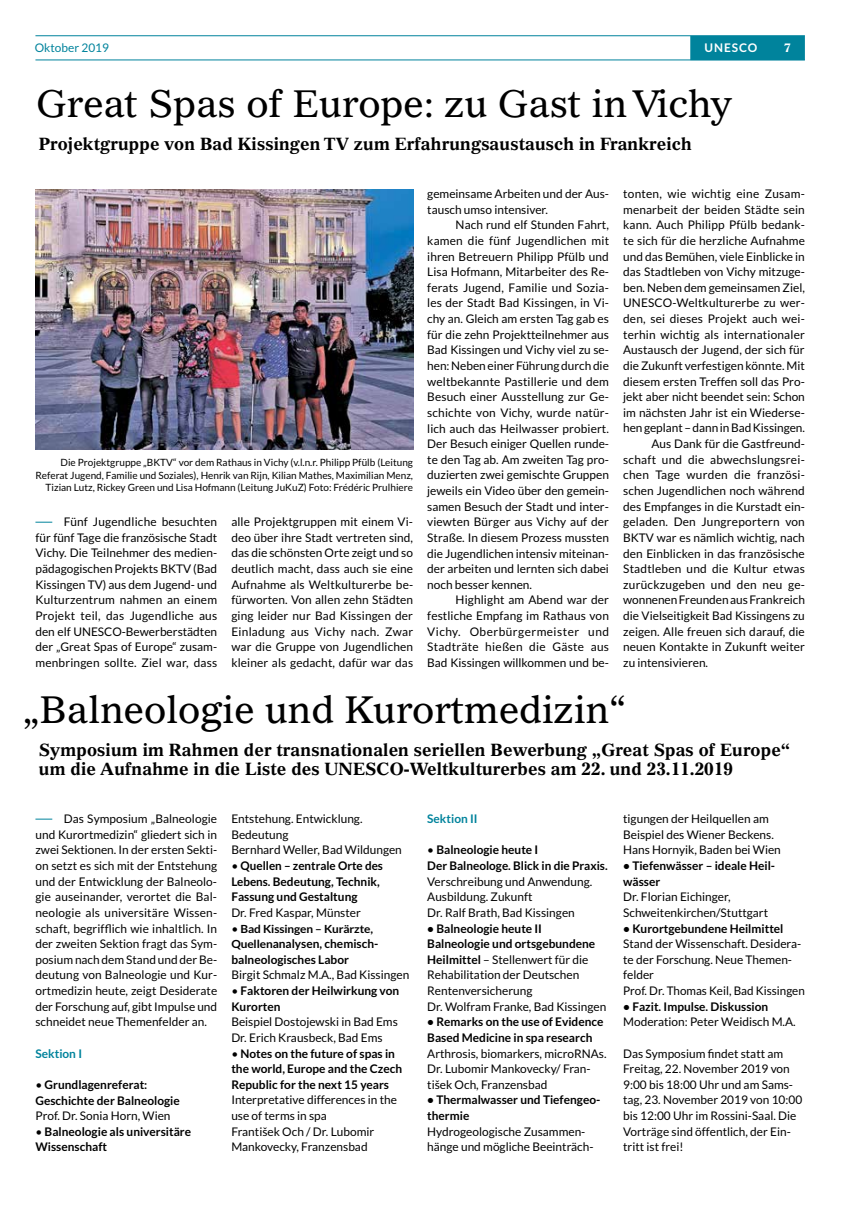
<style>
.page{position:relative;width:851px;height:1205px;background:#fff}
.page>*{position:absolute;margin:0;border:0;box-sizing:border-box;transform-origin:0 0}
.t1{font:37.5px "Gazette LT Std";color:#000}
.t2{font:700 17.25px/18.8px "Gazette LT Std";color:#000}
.t3{font:11.88px/15.6px "Lato";color:#000}
.t4{font:700 11.88px/15.6px "Lato";color:#000}
.t5{font:11.88px "Lato";letter-spacing:.02em;color:#000}
.t6{font:11.88px "Lato";letter-spacing:.025em;color:#000}
.t7{font:700 11.88px "Lato";color:#00839c}
.t8{font:11.88px "Lato";color:#00839c}
.t9{font:700 11.88px "Lato";letter-spacing:.08em;color:#fff}
.t10{font:700 11.88px "Gazette LT Std";color:#fff}
.t11{font:700 11.12px "Lato";letter-spacing:-.01em;color:#000;scale:1.06 1}
.t12{font:10px/12.5px "Lato";color:#000;text-align:right}
.s1{font-weight:400}
.s2{font-weight:400;font-size:11.88px}
.s3{font-size:11.12px}
.s4{font-weight:700}
</style>
<div class="page">
<svg style="left:35px;top:522px;width:17px;height:1px"></svg>
<img style="left:35px;top:189px;width:378px;height:261px">
<svg style="left:35px;top:818px;width:17px;height:1px"></svg>
<hr style="left:35px;top:60px;width:769px;height:1px;background:#00839c">
<hr style="left:35px;top:35px;width:769px;height:1px;background:#00839c">
<div style="left:690px;top:36px;width:114px;height:24px;background:#00839c"></div>
<p class="t8" style="left:35px;top:41px;width:76px">Oktober 2019</p>
<p class="t9" style="left:704px;top:41px;width:54px">UNESCO</p>
<p class="t10" style="left:784px;top:40px;width:8px">7</p>
<h1 class="t1" style="left:36px;top:80px;width:697px">Great Spas of Europe: zu Gast in Vichy</h1>
<h2 class="t2" style="left:39px;top:134px;width:654px">Projektgruppe von Bad Kissingen TV zum Erfahrungsaustausch in Frankreich</h2>
<p class="t12" style="left:35px;top:456px;width:379px">Die Projektgruppe „BKTV“ vor dem Rathaus in Vichy (v.l.n.r. Philipp Pfülb (Leitung<br>Referat Jugend, Familie und Soziales), Henrik van Rijn, Kilian Mathes, Maximilian Menz,<br>Tizian Lutz, Rickey Green und Lisa Hofmann (Leitung JuKuZ) Foto: Frédéric Prulhiere</p>
<p class="t3" style="left:35px;top:514px;width:183px;text-align:justify;text-indent:28px">Fünf Jugendliche besuchten für fünf Tage die französische Stadt Vichy. Die Teilnehmer des medien&shy;pädagogischen Projekts BKTV (Bad Kissingen TV) aus dem Jugend- und Kulturzentrum nahmen an einem Projekt teil, das Jugendliche aus den elf UNESCO-Bewerberstädten der „Great Spas of Europe“ zusam&shy;menbringen sollte. Ziel war, dass</p>
<p class="t3" style="left:231px;top:514px;width:183px;text-align:justify">alle Projektgruppen mit einem Vi&shy;deo über ihre Stadt vertreten sind, das die schönsten Orte zeigt und so deutlich macht, dass auch sie eine Aufnahme als Weltkulturerbe be&shy;fürworten. Von allen zehn Städten ging leider nur Bad Kissingen der Einladung aus Vichy nach. Zwar war die Gruppe von Jugendlichen kleiner als gedacht, dafür war das</p>
<p class="t3" style="left:427px;top:186px;width:183px">gemeinsame Arbeiten und der Aus&shy;tausch umso intensiver.</p>
<p class="t3" style="left:427px;top:217px;width:183px;text-align:justify;text-indent:28px">Nach rund elf Stunden Fahrt, kamen die fünf Jugendlichen mit ihren Betreuern Philipp Pfülb und Lisa Hofmann, Mitarbeiter des Re&shy;ferats Jugend, Familie und Sozia&shy;les der Stadt Bad Kissingen, in Vi&shy;chy an. Gleich am ersten Tag gab es für die zehn Projektteilnehmer aus Bad Kissingen und Vichy viel zu se&shy;hen: Neben einer Führung durch die weltbekannte Pastillerie und dem Besuch einer Ausstellung zur Ge&shy;schichte von Vichy, wurde natür&shy;lich auch das Heilwasser probiert.<br>Der Besuch einiger Quellen runde&shy;te den Tag ab. Am zweiten Tag pro&shy;duzierten zwei gemischte Gruppen jeweils ein Video über den gemein&shy;samen Besuch der Stadt und inter&shy;viewten Bürger aus Vichy auf der Straße. In diesem Prozess mussten die Jugendlichen intensiv miteinan&shy;der arbeiten und lernten sich dabei noch besser kennen.</p>
<p class="t3" style="left:427px;top:592px;width:183px;text-align:justify;text-indent:28px">Highlight am Abend war der festliche Empfang im Rathaus von Vichy. Oberbürgermeister und Stadträte hießen die Gäste aus Bad Kissingen willkommen und be-</p>
<p class="t5" style="left:623px;top:187px;width:183px">tonten, wie wichtig eine Zusam-</p>
<p class="t3" style="left:623px;top:201px;width:183px">menarbeit der beiden Städte sein</p>
<p class="t3" style="left:623px;top:217px;width:183px">kann. Auch Philipp Pfülb bedank-</p>
<p class="t3" style="left:623px;top:233px;width:183px">te sich für die herzliche Aufnahme</p>
<p class="t3" style="left:623px;top:248px;width:183px">und das Bemühen, viele Einblicke in</p>
<p class="t3" style="left:623px;top:264px;width:183px">das Stadtleben von Vichy mitzuge-</p>
<p class="t3" style="left:623px;top:280px;width:183px">ben. Neben dem gemeinsamen Ziel,</p>
<p class="t3" style="left:623px;top:295px;width:183px">UNESCO-Weltkulturerbe zu wer-</p>
<p class="t3" style="left:623px;top:311px;width:183px">den, sei dieses Projekt auch wei-</p>
<p class="t3" style="left:623px;top:326px;width:183px">terhin wichtig als internationaler</p>
<p class="t3" style="left:623px;top:342px;width:183px">Austausch der Jugend, der sich für</p>
<p class="t3" style="left:623px;top:358px;width:183px">die Zukunft verfestigen könnte. Mit</p>
<p class="t3" style="left:623px;top:373px;width:183px">diesem ersten Treffen soll das Pro-</p>
<p class="t3" style="left:623px;top:389px;width:183px">jekt aber nicht beendet sein: Schon</p>
<p class="t3" style="left:623px;top:405px;width:183px">im nächsten Jahr ist ein Wiederse-</p>
<p class="t3" style="left:623px;top:420px;width:183px">hen geplant – dann in Bad Kissingen.</p>
<p class="t3" style="left:651px;top:436px;width:155px">Aus Dank für die Gastfreund-</p>
<p class="t5" style="left:623px;top:453px;width:183px">schaft und die abwechslungsrei-</p>
<p class="t6" style="left:623px;top:468px;width:183px">chen Tage wurden die französi-</p>
<p class="t3" style="left:623px;top:483px;width:183px">schen Jugendlichen noch während</p>
<p class="t3" style="left:623px;top:498px;width:183px">des Empfanges in die Kurstadt ein-</p>
<p class="t5" style="left:623px;top:515px;width:183px">geladen. Den Jungreportern von</p>
<p class="t3" style="left:623px;top:530px;width:183px">BKTV war es nämlich wichtig, nach</p>
<p class="t3" style="left:623px;top:545px;width:183px">den Einblicken in das französische</p>
<p class="t3" style="left:623px;top:561px;width:183px">Stadtleben und die Kultur etwas</p>
<p class="t5" style="left:623px;top:578px;width:183px">zurückzugeben und den neu ge-</p>
<p class="t3" style="left:623px;top:592px;width:183px">wonnenen Freunden aus Frankreich</p>
<p class="t3" style="left:623px;top:608px;width:183px">die Vielseitigkeit Bad Kissingens zu</p>
<p class="t3" style="left:623px;top:623px;width:183px">zeigen. Alle freuen sich darauf, die</p>
<p class="t3" style="left:623px;top:639px;width:183px">neuen Kontakte in Zukunft weiter</p>
<p class="t3" style="left:623px;top:655px;width:86px">zu intensivieren.</p>
<h1 class="t1" style="left:23px;top:686px;width:604px">„Balneologie und Kurortmedizin“</h1>
<h2 class="t2" style="left:39px;top:740px;width:753px">Symposium im Rahmen der transnationalen seriellen Bewerbung „Great Spas of Europe“ um die Aufnahme in die Liste des UNESCO-Weltkulturerbes am 22. und 23.11.2019</h2>
<p class="t3" style="left:35px;top:811px;width:183px;text-align:justify;text-indent:28px">Das Symposium „Balneologie und Kurortmedizin“ gliedert sich in zwei Sektionen. In der ersten Sekti&shy;on setzt es sich mit der Entstehung und der Entwicklung der Balneolo&shy;gie auseinander, verortet die Bal&shy;neologie als universitäre Wissen&shy;schaft, begrifflich wie inhaltlich. In der zweiten Sektion fragt das Sym&shy;posium nach dem Stand und der Be&shy;deutung von Balneologie und Kur&shy;ortmedizin heute, zeigt Desiderate der Forschung auf, gibt Impulse und schneidet neue Themenfelder an.</p>
<p class="t7" style="left:35px;top:1046px;width:48px">Sektion I</p>
<p class="t4" style="left:35px;top:1076px;width:146px"><span class="s1">•</span> Grundlagenreferat:<br>Geschichte der Balneologie</p>
<p class="t3" style="left:35px;top:1108px;width:137px">Prof. Dr. Sonia Horn, Wien</p>
<p class="t4" style="left:35px;top:1123px;width:157px"><span class="s1">•</span> Balneologie als universitäre<br>Wissenschaft</p>
<p class="t3" style="left:231px;top:811px;width:172px">Entstehung. Entwicklung.<br>Bedeutung<br>Bernhard Weller, Bad Wildungen</p>
<p class="t4" style="left:231px;top:858px;width:153px"><span class="s1">•</span> Quellen – zentrale Orte des<br>Lebens. Bedeutung, Technik,<br>Fassung und Gestaltung</p>
<p class="t3" style="left:231px;top:905px;width:131px">Dr. Fred Kaspar, Münster</p>
<p class="t11" style="left:231px;top:922px;width:135px"><span class="s2">•</span> Bad Kissingen – Kurärzte,</p>
<p class="t4" style="left:231px;top:936px;width:148px"><span class="s3">Quellen</span>analysen, chemisch&shy;balneologisches Labor</p>
<p class="t3" style="left:231px;top:967px;width:179px">Birgit Schmalz M.A., Bad Kissingen</p>
<p class="t4" style="left:231px;top:983px;width:169px"><span class="s1">•</span> Faktoren der Heilwirkung von<br>Kurorten</p>
<p class="t3" style="left:231px;top:1014px;width:168px">Beispiel Dostojewski in Bad Ems<br>Dr. Erich Krausbeck, Bad Ems</p>
<p class="t4" style="left:231px;top:1045px;width:172px"><span class="s1">•</span> Notes on the future of spas in the world, Europe and the Czech<br>Republic for the next 15 years</p>
<p class="t3" style="left:231px;top:1092px;width:167px">Interpretative differences in the use of terms in spa<br>František Och / Dr. Lubomir<br>Mankovecky, Franzensbad</p>
<p class="t7" style="left:427px;top:812px;width:52px">Sektion II</p>
<p class="t4" style="left:427px;top:842px;width:182px"><span class="s1">•</span> Balneologie heute I<br>Der Balneologe. Blick in die Praxis.</p>
<p class="t3" style="left:427px;top:873px;width:167px">Verschreibung und Anwendung.<br>Ausbildung. Zukunft<br>Dr. Ralf Brath, Bad Kissingen</p>
<p class="t3" style="left:427px;top:920px;width:180px"><span class="s4">• Balneologie heute II<br>Balneologie und ortsgebundene<br>Heilmittel</span> – Stellenwert für die<br>Rehabilitation der Deutschen<br>Rentenversicherung<br>Dr. Wolfram Franke, Bad Kissingen</p>
<p class="t4" style="left:427px;top:1014px;width:178px">• Remarks on the use of Evidence<br>Based Medicine in spa research</p>
<p class="t3" style="left:427px;top:1045px;width:181px">Arthrosis, biomarkers, microRNAs.<br>Dr. Lubomir Mankovecky/ Fran&shy;tišek Och, Franzensbad</p>
<p class="t4" style="left:427px;top:1092px;width:175px">• Thermalwasser und Tiefengeo&shy;thermie</p>
<p class="t3" style="left:427px;top:1123px;width:166px">Hydrogeologische Zusammen&shy;hänge und mögliche Beeinträch-</p>
<p class="t3" style="left:623px;top:811px;width:159px">tigungen der Heilquellen am<br>Beispiel des Wiener Beckens.<br>Hans Hornyik, Baden bei Wien</p>
<p class="t4" style="left:623px;top:858px;width:152px">• Tiefenwässer – ideale Heil&shy;wässer</p>
<p class="t3" style="left:623px;top:889px;width:146px">Dr. Florian Eichinger,<br>Schweitenkirchen/Stuttgart</p>
<p class="t4" style="left:623px;top:920px;width:162px">• Kurortgebundene Heilmittel</p>
<p class="t3" style="left:623px;top:936px;width:183px">Stand der Wissenschaft. Desidera&shy;te der Forschung. Neue Themen&shy;felder<br>Prof. Dr. Thomas Keil, Bad Kissingen</p>
<p class="t4" style="left:623px;top:998px;width:146px">• Fazit. Impulse. Diskussion</p>
<p class="t3" style="left:623px;top:1014px;width:174px">Moderation: Peter Weidisch M.A.</p>
<p class="t3" style="left:623px;top:1045px;width:180px">Das Symposium findet statt am<br>Freitag, 22. November 2019 von<br>9:00 bis 18:00 Uhr und am Sams&shy;tag, 23. November 2019 von 10:00 bis 12:00 Uhr im Rossini-Saal. Die<br>Vorträge sind öffentlich, der Ein&shy;tritt ist frei!</p>
</div>
